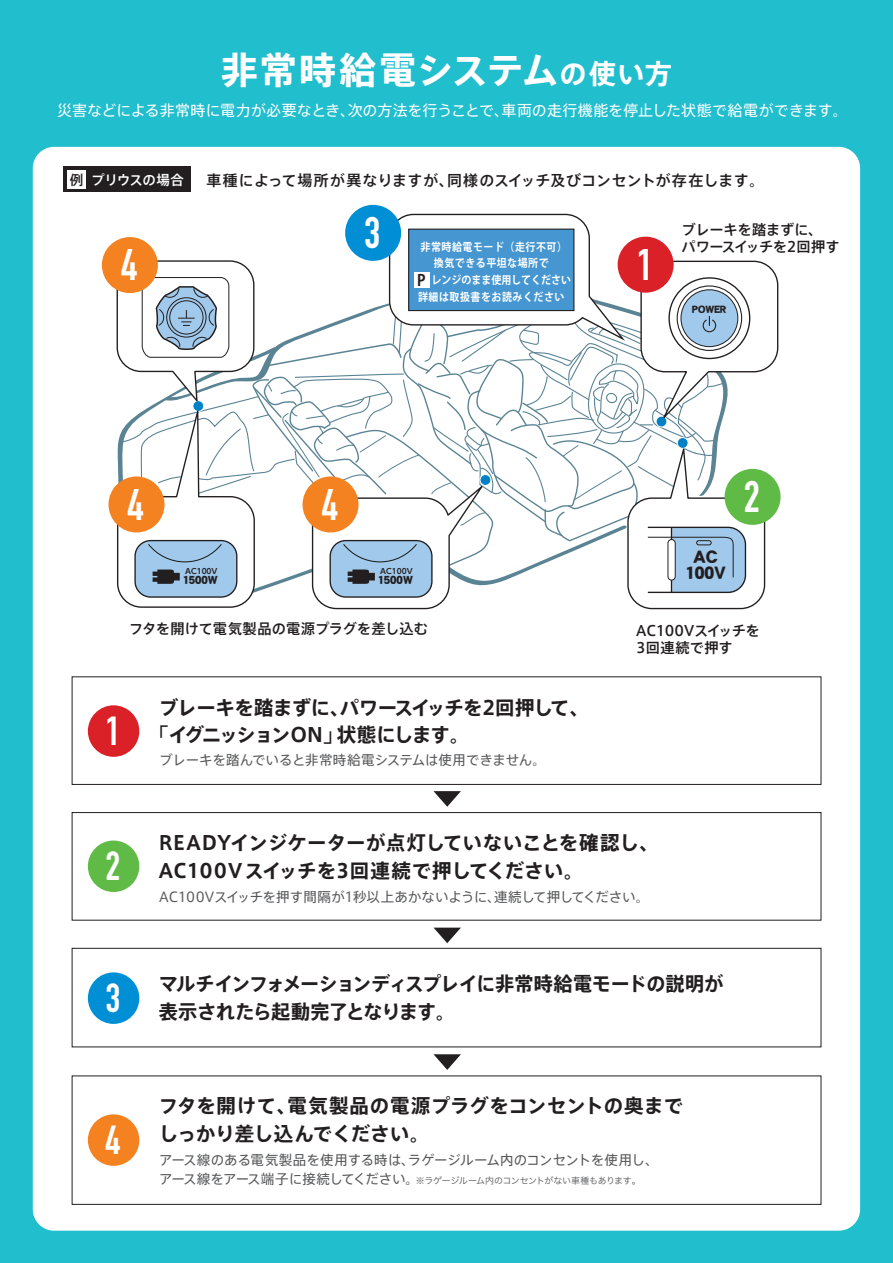
<style>
.page{position:relative;width:893px;height:1263px;background:#21bece}
.page>*{position:absolute;margin:0;border:0;box-sizing:border-box;transform-origin:0 0}
.t1{font:700 43.5px "DIN Condensed";color:#fff}
.t2{font:700 40.05px "DIN Condensed";color:#fff}
.t3{font:700 37.05px "Axis Std";letter-spacing:.035em;color:#fff}
.t4{font:700 19.5px/27.6px "Axis Std";letter-spacing:.01em;color:#231f20}
.t5{font:700 19.5px/27.6px "Axis Std";letter-spacing:-.015em;color:#231f20}
.t6{font:700 19.5px/27.6px "Axis Std";letter-spacing:-.05em;color:#231f20}
.t7{font:700 19.5px/27.6px "Axis Std";letter-spacing:.005em;color:#231f20}
.t8{font:17.1px/15.6px "DFHS Gothic W9 MP RKSJ H";color:#231f20;text-align:center}
.t9{font:700 15.6px "Koz Go Pr 6 N";color:#231f20;scale:.9 1}
.t10{font:15px "Axis Std";letter-spacing:-.005em;color:#fff}
.t11{font:500 15px "Axis Std";letter-spacing:.015em;color:#231f20}
.t12{font:500 14.25px/17.1px "Axis Std";letter-spacing:-.005em;color:#231f20}
.t13{font:500 14.25px "Axis Std";letter-spacing:-.035em;color:#231f20}
.t14{font:13.5px "Axis Std";letter-spacing:-.01em;color:#57585a}
.t15{font:500 13.5px "Axis Std";letter-spacing:-.02em;color:#fff}
.t16{font:11.25px "DFHS Gothic W9 MP RKSJ H";color:#231f20}
.t17{font:700 11.1px/16.6px "Koz Go Pr 6 N";letter-spacing:.05em;color:#fff;text-align:center;scale:.9 1}
.t18{font:10.05px "DFHS Gothic W9 MP RKSJ H";color:#231f20}
.t19{font:9px "Hiragino Sans W3";letter-spacing:-.035em;color:#57585a}
.t20{font:700 7.5px "UD Shin Go NT Pro De";color:#231f20}
.s1{font-size:27.3px}
.s2{color:#231f20}
.s3{font-family:"Axis Std";font-size:13.5px}
</style>
<div class="page">
<div style="left:33px;top:147px;width:827px;height:1084px;background:#fff;border-radius:21px"></div>
<svg style="left:434px;top:928px;width:27px;height:15px"></svg>
<svg style="left:433px;top:1054px;width:28px;height:16px"></svg>
<div style="left:72px;top:676px;width:749px;height:109px;border:1px solid #231f20"></div>
<div style="left:88px;top:705px;width:51px;height:52px;background:#da2128;border-radius:50%"></div>
<div style="left:72px;top:812px;width:749px;height:108px;border:1px solid #231f20"></div>
<div style="left:88px;top:840px;width:51px;height:52px;background:#60bb46;border-radius:50%"></div>
<div style="left:72px;top:948px;width:749px;height:99px;border:1px solid #231f20"></div>
<div style="left:88px;top:972px;width:51px;height:52px;background:#008fd5;border-radius:50%"></div>
<div style="left:72px;top:1075px;width:749px;height:130px;border:1px solid #231f20"></div>
<div style="left:88px;top:1114px;width:51px;height:52px;background:#f58220;border-radius:50%"></div>
<svg style="left:433px;top:791px;width:28px;height:16px"></svg>
<div style="left:63px;top:166px;width:128px;height:26px;background:#231f20"></div>
<div style="left:68px;top:170px;width:18px;height:18px;background:#fff"></div>
<div style="left:109px;top:476px;width:56px;height:56px;background:#f58220;border-radius:50%"></div>
<div style="left:102px;top:237px;width:56px;height:56px;background:#f58220;border-radius:50%"></div>
<div style="left:345px;top:205px;width:56px;height:56px;background:#008fd5;border-radius:50%"></div>
<svg style="left:116px;top:213px;width:663px;height:397px"></svg>
<h3 class="t3" style="left:221px;top:41px;width:453px">非常時給電システム<span class="s1">の使い方</span></h3>
<p class="t10" style="left:57px;top:99px;width:792px">災害などによる非常時に電力が必要なとき、次の方法を行うことで、車両の走行機能を停止した状態で給電ができます。</p>
<p class="t15" style="left:70px;top:170px;width:116px"><span class="s2">例</span>プリウスの場合</p>
<p class="t11" style="left:206px;top:169px;width:559px">車種によって場所が異なりますが、同様のスイッチ及びコンセントが存在します。</p>
<h1 class="t1" style="left:121px;top:236px;width:18px">4</h1>
<h1 class="t1" style="left:364px;top:203px;width:18px">3</h1>
<p class="t12" style="left:682px;top:220px;width:142px">ブレーキを踏まずに、</p>
<p class="t17" style="left:421px;top:238px;width:164px">非常時給電モード（走行不可）</p>
<p class="t13" style="left:682px;top:236px;width:160px">パワースイッチを2回押す</p>
<p class="t17" style="left:411px;top:255px;width:179px">換気できる平坦な場所で<br>　　レンジのまま使用してください詳細は取扱書をお読みください</p>
<h1 class="t1" style="left:637px;top:235px;width:18px">1</h1>
<p class="t9" style="left:417px;top:272px;width:11px">P</p>
<p class="t18" style="left:692px;top:304px;width:36px">POWER</p>
<h1 class="t1" style="left:128px;top:475px;width:18px">4</h1>
<h1 class="t1" style="left:322px;top:475px;width:18px">4</h1>
<h1 class="t1" style="left:744px;top:467px;width:18px">2</h1>
<p class="t20" style="left:185px;top:565px;width:34px">AC100V</p>
<p class="t16" style="left:182px;top:575px;width:37px">1500W</p>
<p class="t20" style="left:380px;top:565px;width:34px">AC100V</p>
<p class="t16" style="left:377px;top:575px;width:37px">1500W</p>
<p class="t12" style="left:129px;top:619px;width:300px">フタを開けて電気製品の電源プラグを差し込む</p>
<h2 class="t2" style="left:105px;top:704px;width:16px">1</h2>
<h3 class="t6" style="left:149px;top:692px;width:442px;text-indent:10px">ブレーキを踏まずに、パワースイッチを2回押して、「イグニッションON」状態にします。</h3>
<p class="t14" style="left:159px;top:749px;width:388px">ブレーキを踏んでいると非常時給電システムは使用できません。</p>
<p class="t8" style="left:685px;top:549px;width:43px">AC<br>100V</p>
<p class="t12" style="left:636px;top:621px;width:125px">AC100Vスイッチを<br>3回連続で押す</p>
<h2 class="t2" style="left:105px;top:839px;width:16px">2</h2>
<h3 class="t4" style="left:159px;top:828px;width:502px">READYインジケーターが点灯していないことを確認し、<br>AC100Vスイッチを3回連続で押してください。</h3>
<p class="t14" style="left:159px;top:886px;width:491px">AC100Vスイッチを押す間隔が1秒以上あかないように、連続して押してください。</p>
<h3 class="t5" style="left:105px;top:969px;width:619px;text-indent:53px">マルチインフォメーションディスプレイに非常時給電モードの説明が<br><sup>3</sup> 表示されたら起動完了となります。</h3>
<h2 class="t2" style="left:105px;top:1113px;width:16px">4</h2>
<h3 class="t7" style="left:159px;top:1091px;width:526px">フタを開けて、電気製品の電源プラグをコンセントの奥までしっかり差し込んでください。</h3>
<p class="t14" style="left:159px;top:1149px;width:501px">アース線のある電気製品を使用する時は、ラゲージルーム内のコンセントを使用し、</p>
<p class="t19" style="left:159px;top:1172px;width:483px"><span class="s3">アース線をアース端子に接続してください。</span>※ラゲージルーム内のコンセントがない車種もあります。</p>
</div>
